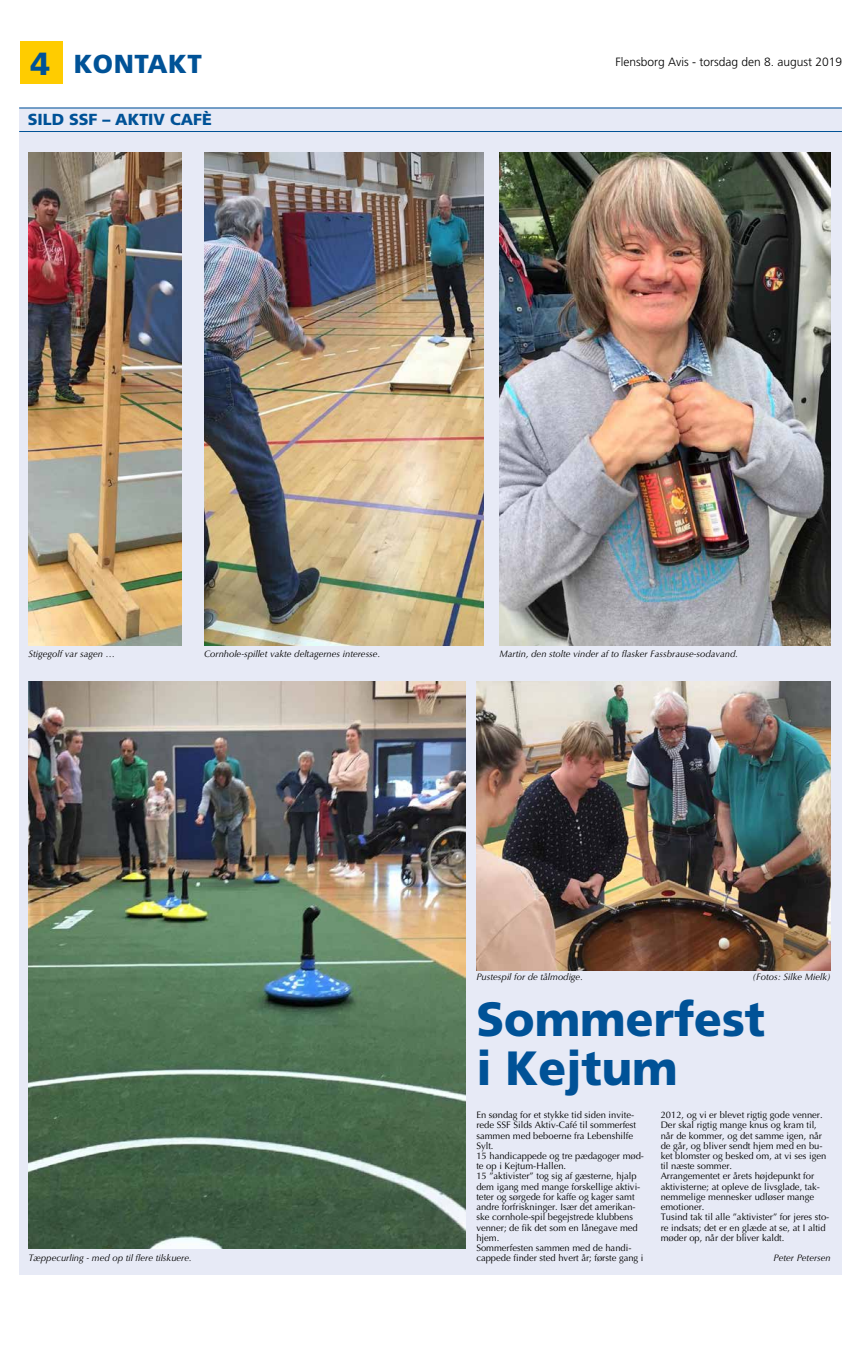
<style>
.page{position:relative;width:862px;height:1353px;background:#fff}
.page>*{position:absolute;margin:0;border:0;box-sizing:border-box;transform-origin:0 0}
.t1{font:900 48px/49px "Frutiger";color:#005297;scale:.95 1}
.t2{font:900 26px "Frutiger";letter-spacing:.02em;color:#005297}
.t3{font:900 16px "Frutiger";color:#005297}
.t4{font:300 12px "Frutiger";color:#000}
.t5{font:9.4px/10.2px "Optima";color:#000}
.t6{font:italic 9.4px "Optima";color:#000}
.s1{font-size:32px}
</style>
<div class="page">
<div style="left:19px;top:108px;width:823px;height:1166px;background:#e7eaf6"></div>
<div style="left:20px;top:41px;width:42px;height:43px;background:#fc0"></div>
<hr style="left:19px;top:108px;width:823px;height:1px;background:#005297">
<hr style="left:19px;top:131px;width:823px;height:1px;background:#005297">
<img style="left:28px;top:152px;width:153px;height:493px">
<img style="left:204px;top:152px;width:279px;height:493px">
<img style="left:499px;top:152px;width:332px;height:493px">
<img style="left:28px;top:681px;width:437px;height:567px">
<img style="left:476px;top:681px;width:355px;height:288px">
<h2 class="t2" style="left:31px;top:48px;width:173px"><span class="s1">4</span> KONTAKT</h2>
<p class="t4" style="left:615px;top:55px;width:228px">Flensborg Avis - torsdag den 8. august 2019</p>
<h3 class="t3" style="left:28px;top:110px;width:186px">SILD SSF – AKTIV CAFÈ</h3>
<p class="t6" style="left:28px;top:648px;width:88px">Stigegolf var sagen …</p>
<p class="t6" style="left:204px;top:648px;width:178px">Cornhole-spillet vakte deltagernes interesse.</p>
<p class="t6" style="left:499px;top:648px;width:240px">Martin, den stolte vinder af to flasker Fassbrause-sodavand.</p>
<p class="t6" style="left:28px;top:1252px;width:165px">Tæppecurling - med op til flere tilskuere.</p>
<p class="t6" style="left:476px;top:971px;width:108px">Pustespil for de tålmodige.</p>
<p class="t6" style="left:752px;top:971px;width:80px">(Fotos: Silke Mielk)</p>
<h1 class="t1" style="left:476px;top:994px;width:305px">Sommerfest i Kejtum</h1>
<p class="t5" style="left:476px;top:1109px;width:169px">En søndag for et stykke tid siden invite&shy;rede SSF Silds Aktiv-Café til sommerfest sammen med beboerne fra Lebenshilfe Sylt.<br>15 handicappede og tre pædagoger mød&shy;te op i Kejtum-Hallen.<br>15 ”aktivister” tog sig af gæsterne, hjalp dem igang med mange forskellige aktivi&shy;teter og sørgede for kaffe og kager samt andre forfriskninger. Især det amerikan&shy;ske cornhole-spil begejstrede klubbens venner; de fik det som en lånegave med hjem.<br>Sommerfesten sammen med de handi&shy;cappede finder sted hvert år; første gang i</p>
<p class="t5" style="left:660px;top:1109px;width:170px">2012, og vi er blevet rigtig gode venner.<br>Der skal rigtig mange knus og kram til, når de kommer, og det samme igen, når de går, og bliver sendt hjem med en bu&shy;ket blomster og besked om, at vi ses igen til næste sommer.<br>Arrangementet er årets højdepunkt for aktivisterne; at opleve de livsglade, tak&shy;nemmelige mennesker udløser mange emotioner.<br>Tusind tak til alle ”aktivister” for jeres sto&shy;re indsats; det er en glæde at se, at I altid møder op, når der bliver kaldt.</p>
<p class="t6" style="left:773px;top:1252px;width:59px">Peter Petersen</p>
</div>
